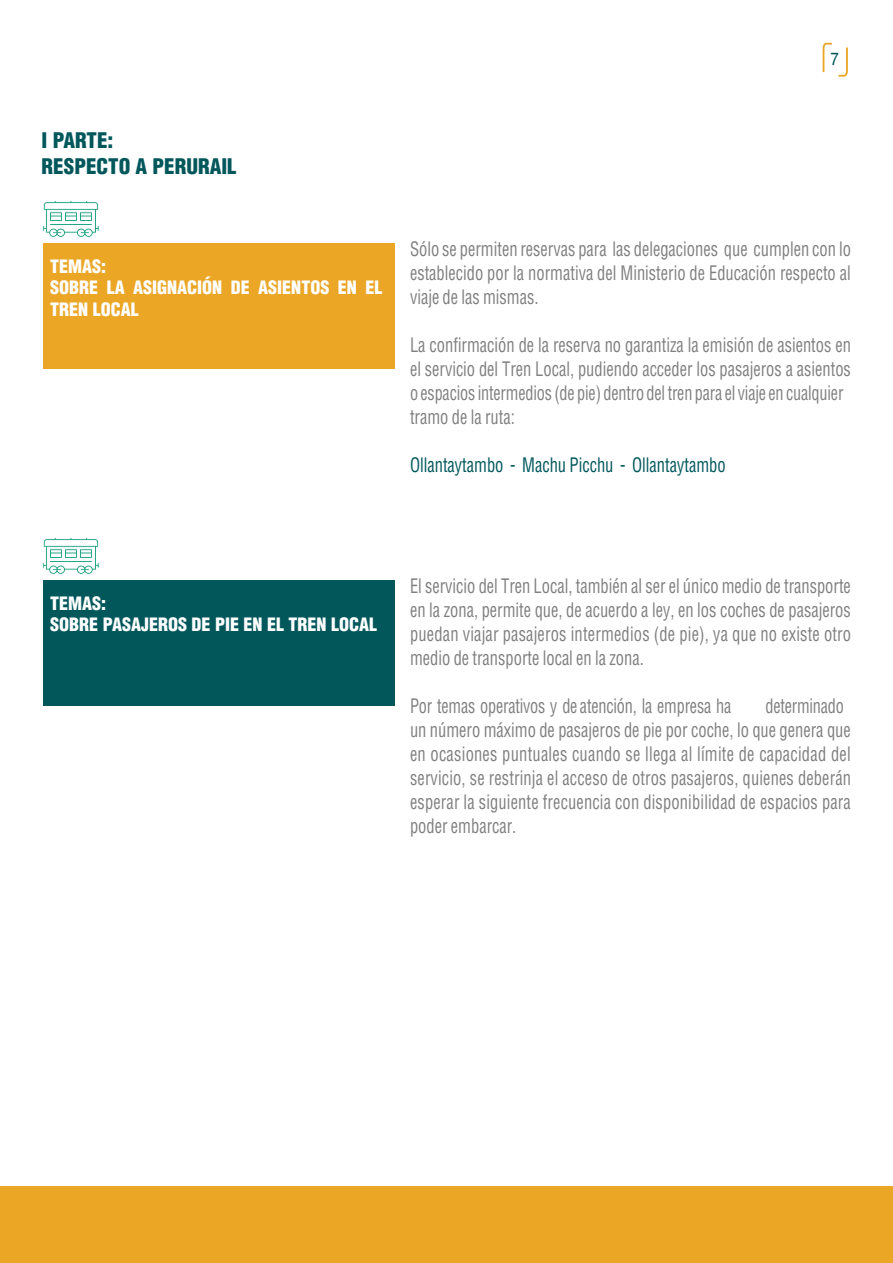
<style>
.page{position:relative;width:893px;height:1263px;background:#fff}
.page>*{position:absolute;margin:0;border:0;box-sizing:border-box;transform-origin:0 0}
.t1{font:900 condensed 21px/25.2px "Helvetica LT Std";color:#02575b}
.t2{font:condensed 19.5px/24px "Helvetica LT Std";color:#808080;text-align:justify;scale:.85 1}
.t3{font:condensed 19.5px/24px "Helvetica LT Std";color:#808080;scale:.84 1}
.t4{font:condensed 19.5px "Helvetica LT Std";color:#02575b;scale:.85 1}
.t5{font:900 condensed 18px/21.6px "Helvetica LT Std";color:#fff}
.t6{font:17.7px "Helvetica LT Std";color:#02575b;scale:.85 1}
</style>
<div class="page">
<div style="left:43px;top:243px;width:352px;height:126px;background:#eba626"></div>
<svg style="left:838px;top:47px;width:10px;height:30px"></svg>
<svg style="left:823px;top:43px;width:9px;height:29px"></svg>
<div style="left:0;top:1186px;width:893px;height:77px;background:#eba626"></div>
<svg style="left:42px;top:200px;width:58px;height:38px"></svg>
<div style="left:49px;top:223px;width:44px;height:3px;border:1px solid #fff"></div>
<div style="left:43px;top:580px;width:352px;height:126px;background:#02575b"></div>
<svg style="left:42px;top:537px;width:58px;height:38px"></svg>
<div style="left:49px;top:560px;width:44px;height:3px;border:1px solid #fff"></div>
<p class="t1" style="left:42px;top:128px;width:196px">I PARTE:<br>RESPECTO A PERURAIL</p>
<p class="t5" style="left:50px;top:255px;width:334px">TEMAS:<br>SOBRE LA ASIGNACIÓN DE ASIENTOS EN EL<br>TREN LOCAL</p>
<p class="t6" style="left:830px;top:48px;width:11px">7</p>
<p class="t2" style="left:410px;top:237px;width:520px">Sólo se permiten reservas para las delegaciones que cumplen con lo establecido por la normativa del Ministerio de Educación respecto al viaje de las mismas.</p>
<p class="t2" style="left:410px;top:333px;width:520px;text-align:left">La confirmación de la reserva no garantiza la emisión de asientos en el servicio del Tren Local, pudiendo acceder los pasajeros a asientos o espacios intermedios (de pie) dentro del tren para el viaje en cualquier tramo de la ruta:</p>
<p class="t4" style="left:410px;top:452px;width:373px">Ollantaytambo - Machu Picchu - Ollantaytambo</p>
<p class="t5" style="left:50px;top:592px;width:328px">TEMAS:<br>SOBRE PASAJEROS DE PIE EN EL TREN LOCAL</p>
<p class="t2" style="left:410px;top:574px;width:520px">El servicio del Tren Local, también al ser el único medio de transporte en la zona, permite que, de acuerdo a ley, en los coches de pasajeros puedan viajar pasajeros intermedios (de pie), ya que no existe otro medio de transporte local en la zona.</p>
<p class="t3" style="left:410px;top:694px;width:384px">Por temas operativos y de atención, la empresa ha</p>
<p class="t3" style="left:410px;top:694px;width:527px;text-indent:355px">determinado un número máximo de pasajeros de pie por coche, lo que genera que en ocasiones puntuales cuando se llega al límite de capacidad del servicio, se restrinja el acceso de otros pasajeros, quienes deberán esperar la siguiente frecuencia con disponibilidad de espacios para poder embarcar.</p>
</div>
